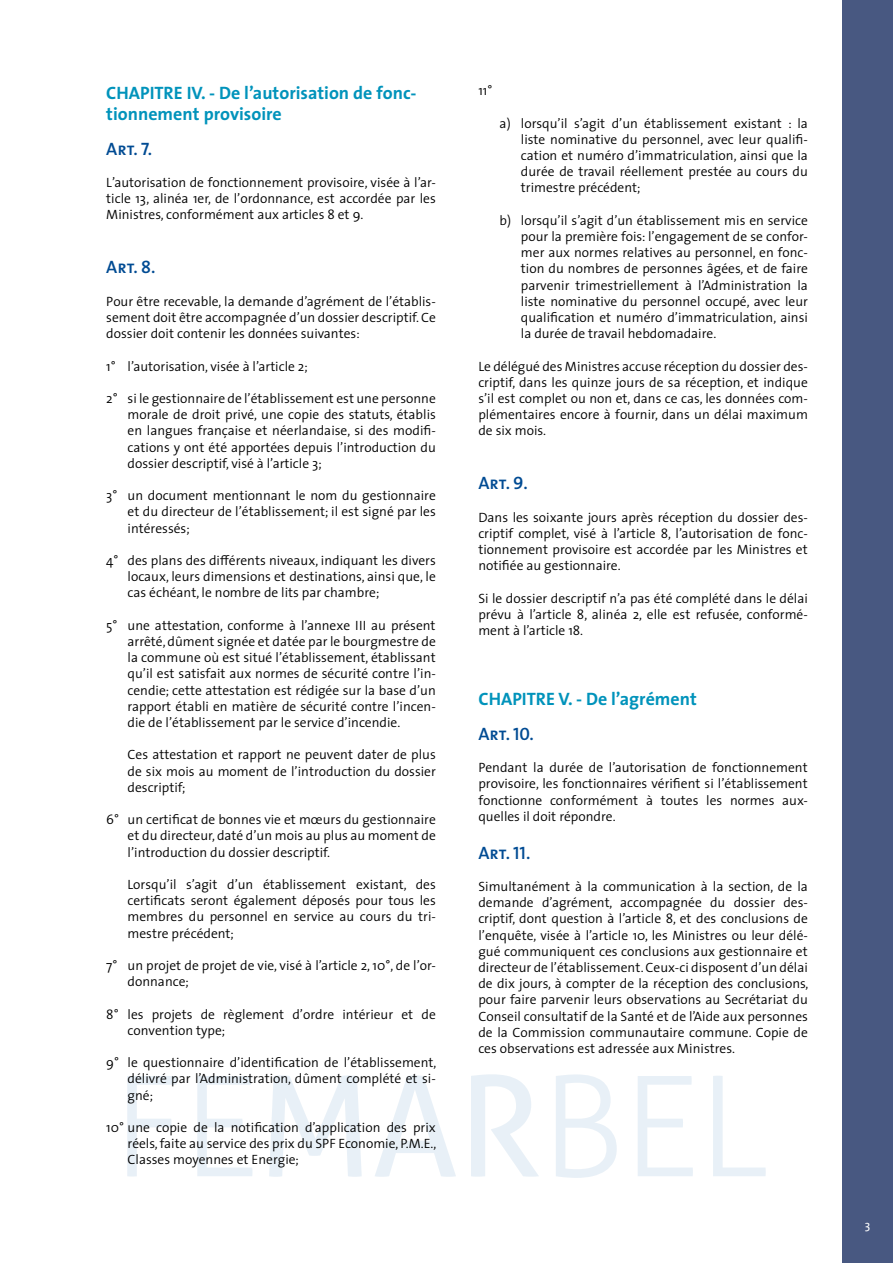
<style>
.page{position:relative;width:893px;height:1263px;background:#fff}
.page>*{position:absolute;margin:0;border:0;box-sizing:border-box;transform-origin:0 0}
.t1{font:700 18px/21.6px "The Sans";color:#0093bb}
.t2{font:18px "The Sans Semi Bold Caps";color:#004b93}
.t3{font:300 13.5px/16.2px "The Sans";color:#000;text-align:justify}
.t4{font:12px "The Sans";color:#fff}
</style>
<div class="page">
<div style="left:842px;top:0;width:51px;height:1263px;background:#485881"></div>
<svg style="left:127px;top:1076px;width:50px;height:100px"></svg>
<svg style="left:197px;top:1076px;width:55px;height:100px"></svg>
<svg style="left:269px;top:1075px;width:93px;height:102px"></svg>
<svg style="left:375px;top:1075px;width:81px;height:102px"></svg>
<svg style="left:471px;top:1074px;width:68px;height:103px"></svg>
<svg style="left:556px;top:1074px;width:61px;height:104px"></svg>
<svg style="left:638px;top:1076px;width:55px;height:100px"></svg>
<svg style="left:713px;top:1076px;width:53px;height:100px"></svg>
<h1 class="t1" style="left:106px;top:81px;width:312px">CHAPITRE IV. - De l’autorisation de fonc&shy;tionnement provisoire</h1>
<h1 class="t2" style="left:106px;top:133px;width:48px">Art. 7.</h1>
<p class="t3" style="left:106px;top:174px;width:331px">L’autorisation de fonctionnement provisoire, visée à l’ar&shy;ticle 13, alinéa 1er, de l’ordonnance, est accordée par les Ministres, conformément aux articles 8 et 9.</p>
<h1 class="t2" style="left:106px;top:252px;width:51px">Art. 8.</h1>
<p class="t3" style="left:106px;top:293px;width:331px">Pour être recevable, la demande d’agrément de l’établis&shy;sement doit être accompagnée d’un dossier descriptif. Ce dossier doit contenir les données suivantes:</p>
<p class="t3" style="left:106px;top:357px;width:203px">1° l’autorisation, visée à l’article 2;</p>
<p class="t3" style="left:128px;top:390px;width:310px;text-indent:-21px">2° si le gestionnaire de l’établissement est une personne morale de droit privé, une copie des statuts, établis en langues française et néerlandaise, si des modifi&shy;cations y ont été apportées depuis l’introduction du dossier descriptif, visé à l’article 3;</p>
<p class="t3" style="left:128px;top:487px;width:310px;text-indent:-21px">3° un document mentionnant le nom du gestionnaire et du directeur de l’établissement; il est signé par les intéressés;</p>
<p class="t3" style="left:128px;top:552px;width:310px;text-indent:-21px">4° des plans des différents niveaux, indiquant les divers locaux, leurs dimensions et destinations, ainsi que, le cas échéant, le nombre de lits par chambre;</p>
<p class="t3" style="left:128px;top:617px;width:310px;text-indent:-21px">5° une attestation, conforme à l’annexe III au présent arrêté, dûment signée et datée par le bourgmestre de la commune où est situé l’établissement, établissant qu’il est satisfait aux normes de sécurité contre l’in&shy;cendie; cette attestation est rédigée sur la base d’un rapport établi en matière de sécurité contre l’incen&shy;die de l’établissement par le service d’incendie.</p>
<p class="t3" style="left:128px;top:746px;width:310px">Ces attestation et rapport ne peuvent dater de plus de six mois au moment de l’introduction du dossier descriptif;</p>
<p class="t3" style="left:128px;top:811px;width:310px;text-indent:-21px">6° un certificat de bonnes vie et mœurs du gestionnaire et du directeur, daté d’un mois au plus au moment de l’introduction du dossier descriptif.</p>
<p class="t3" style="left:128px;top:876px;width:310px">Lorsqu’il s’agit d’un établissement existant, des certificats seront également déposés pour tous les membres du personnel en service au cours du tri&shy;mestre précédent;</p>
<p class="t3" style="left:128px;top:957px;width:310px;text-indent:-21px">7° un projet de projet de vie, visé à l’article 2, 10°, de l’or&shy;donnance;</p>
<p class="t3" style="left:128px;top:1005px;width:310px;text-indent:-21px">8° les projets de règlement d’ordre intérieur et de convention type;</p>
<p class="t3" style="left:128px;top:1054px;width:310px;text-indent:-21px">9° le questionnaire d’identification de l’établissement, délivré par l’Administration, dûment complété et si&shy;gné;</p>
<p class="t3" style="left:128px;top:1119px;width:310px;text-indent:-21px">10° une copie de la notification d’application des prix réels, faite au service des prix du SPF Economie, P.M.E., Classes moyennes et Energie;</p>
<p class="t3" style="left:478px;top:82px;width:16px">11°</p>
<p class="t3" style="left:521px;top:114px;width:288px;text-indent:-21px">a) lorsqu’il s’agit d’un établissement existant : la liste nominative du personnel, avec leur qualifi&shy;cation et numéro d’immatriculation, ainsi que la durée de travail réellement prestée au cours du trimestre précédent;</p>
<p class="t3" style="left:521px;top:212px;width:289px;text-indent:-21px">b) lorsqu’il s’agit d’un établissement mis en service pour la première fois: l’engagement de se confor&shy;mer aux normes relatives au personnel, en fonc&shy;tion du nombres de personnes âgées, et de faire parvenir trimestriellement à l’Administration la liste nominative du personnel occupé, avec leur qualification et numéro d’immatriculation, ainsi la durée de travail hebdomadaire.</p>
<p class="t3" style="left:478px;top:357px;width:331px">Le délégué des Ministres accuse réception du dossier des&shy;criptif, dans les quinze jours de sa réception, et indique s’il est complet ou non et, dans ce cas, les données com&shy;plémentaires encore à fournir, dans un délai maximum de six mois.</p>
<h1 class="t2" style="left:478px;top:468px;width:51px">Art. 9.</h1>
<p class="t3" style="left:478px;top:509px;width:331px">Dans les soixante jours après réception du dossier des&shy;criptif complet, visé à l’article 8, l’autorisation de fonc&shy;tionnement provisoire est accordée par les Ministres et notifiée au gestionnaire.</p>
<p class="t3" style="left:478px;top:590px;width:331px">Si le dossier descriptif n’a pas été complété dans le délai prévu à l’article 8, alinéa 2, elle est refusée, conformé&shy;ment à l’article 18.</p>
<h1 class="t1" style="left:478px;top:688px;width:220px">CHAPITRE V. - De l’agrément</h1>
<h1 class="t2" style="left:478px;top:719px;width:57px">Art. 10.</h1>
<p class="t3" style="left:478px;top:759px;width:331px">Pendant la durée de l’autorisation de fonctionnement provisoire, les fonctionnaires vérifient si l’établissement fonctionne conformément à toutes les normes aux&shy;quelles il doit répondre.</p>
<h1 class="t2" style="left:478px;top:837px;width:53px">Art. 11.</h1>
<p class="t3" style="left:478px;top:878px;width:332px">Simultanément à la communication à la section, de la demande d’agrément, accompagnée du dossier des&shy;criptif, dont question à l’article 8, et des conclusions de l’enquête, visée à l’article 10, les Ministres ou leur délé&shy;gué communiquent ces conclusions aux gestionnaire et directeur de l’établissement. Ceux-ci disposent d’un délai de dix jours, à compter de la réception des conclusions, pour faire parvenir leurs observations au Secrétariat du Conseil consultatif de la Santé et de l’Aide aux personnes de la Commission communautaire commune. Copie de ces observations est adressée aux Ministres.</p>
<p class="t4" style="left:865px;top:1215px;width:7px">3</p>
</div>
